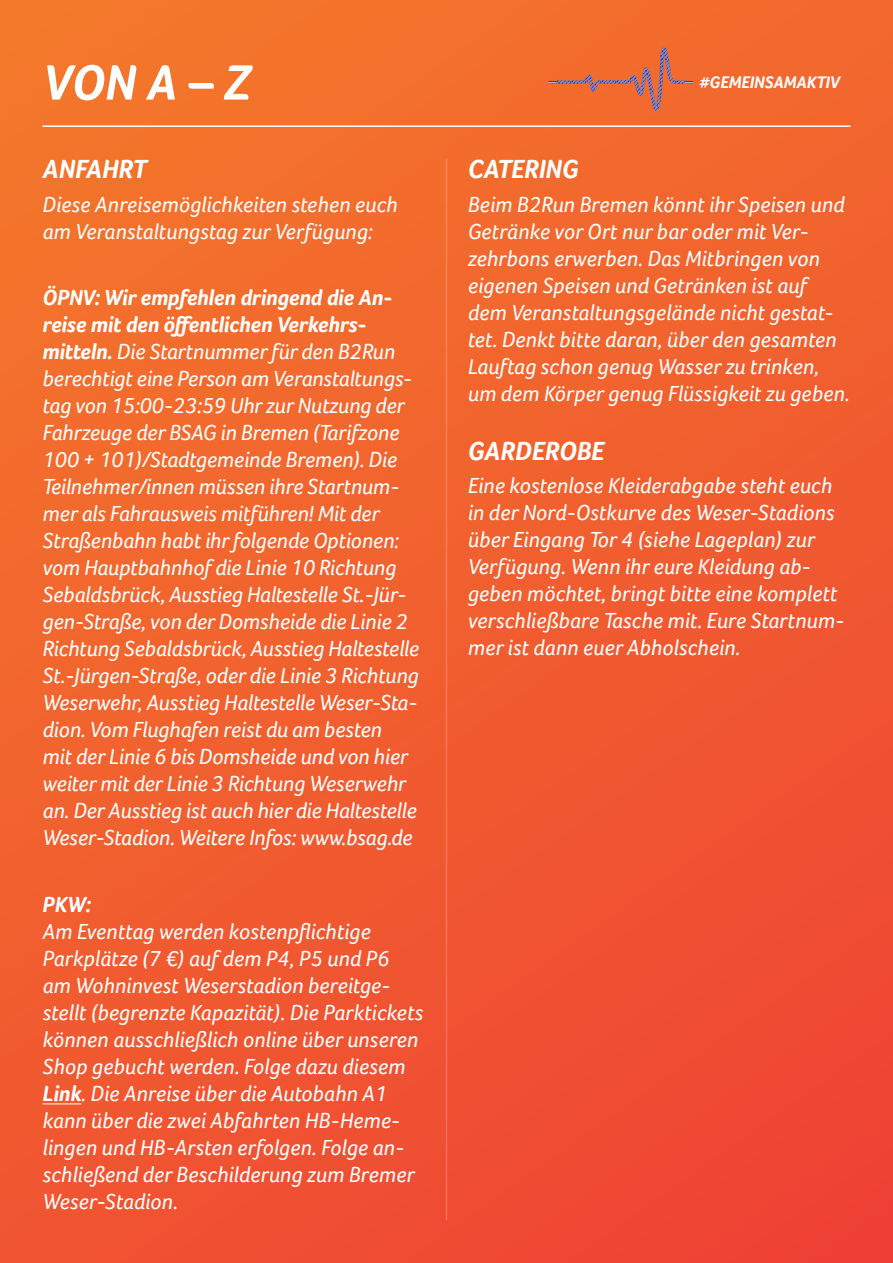
<style>
.page{position:relative;width:893px;height:1263px;background:#fff}
.page>*{position:absolute;margin:0;border:0;box-sizing:border-box;transform-origin:0 0}
.t1{font:italic 700 51px "Foco";color:#fff}
.Absatzformat_2{font:italic 700 27px "Foco";color:#fff}
.Absatzformat_2-2{font:italic 22.5px/27px "Foco";letter-spacing:-.01em;color:#fff}
.t2{font:italic 700 17.4px "Foco";color:#fff}
.s1{font-weight:700}
</style>
<div class="page">
<div style="left:0;top:0;width:893px;height:1263px;background:linear-gradient(to bottom,#f3722c,#ef4b33)"></div>
<hr style="left:43px;top:125px;width:807px;height:2px;background:#fff">
<svg style="left:548px;top:42px;width:145px;height:74px;background:#e56b39"></svg>
<hr style="left:43px;top:1104px;width:38px;height:1px;background:#fff">
<hr style="left:446px;top:159px;width:1px;height:1061px;background:#fff">
<p class="t1" style="left:43px;top:52px;width:209px">VON A – Z</p>
<p class="t2" style="left:699px;top:72px;width:142px">#GEMEINSAMAKTIV</p>
<p class="Absatzformat_2" style="left:43px;top:153px;width:106px">ANFAHRT</p>
<p class="Absatzformat_2-2" style="left:43px;top:190px;width:357px">Diese Anreisemöglichkeiten stehen euch am Veranstaltungstag zur Verfügung:</p>
<p class="Absatzformat_2-2" style="left:43px;top:284px;width:378px"><span class="s1">ÖPNV: Wir empfehlen dringend die An&shy;reise mit den öffentlichen Verkehrs&shy;mitteln.</span> Die Startnummer für den B2Run berechtigt eine Person am Veranstaltungs&shy;tag von 15:00-23:59 Uhr zur Nutzung der Fahrzeuge der BSAG in Bremen (Tarifzone 100 + 101)/Stadtgemeinde Bremen). Die Teilnehmer/innen müssen ihre Startnum&shy;mer als Fahrausweis mitführen! Mit der Straßenbahn habt ihr folgende Optionen: vom Hauptbahnhof die Linie 10 Richtung Sebaldsbrück, Ausstieg Haltestelle St.-Jür&shy;gen-Straße, von der Domsheide die Linie 2<br>Richtung Sebaldsbrück, Ausstieg Haltestelle St.-Jürgen-Straße, oder die Linie 3 Richtung Weserwehr, Ausstieg Haltestelle Weser-Sta&shy;dion. Vom Flughafen reist du am besten<br>mit der Linie 6 bis Domsheide und von hier weiter mit der Linie 3 Richtung Weserwehr an. Der Ausstieg ist auch hier die Haltestelle Weser-Stadion. Weitere Infos: www.bsag.de</p>
<p class="Absatzformat_2-2" style="left:43px;top:891px;width:382px"><span class="s1">PKW:<br></span>Am Eventtag werden kostenpflichtige Parkplätze (7 €) auf dem P4, P5 und P6 am Wohninvest Weserstadion bereitge&shy;stellt (begrenzte Kapazität). Die Parktickets können ausschließlich online über unseren Shop gebucht werden. Folge dazu diesem <span class="s1">Link</span>. Die Anreise über die Autobahn A1 kann über die zwei Abfahrten HB-Heme&shy;lingen und HB-Arsten erfolgen. Folge an&shy;schließend der Beschilderung zum Bremer Weser-Stadion.</p>
<p class="Absatzformat_2" style="left:468px;top:153px;width:112px">CATERING</p>
<p class="Absatzformat_2-2" style="left:468px;top:190px;width:383px">Beim B2Run Bremen könnt ihr Speisen und Getränke vor Ort nur bar oder mit Ver&shy;zehrbons erwerben. Das Mitbringen von eigenen Speisen und Getränken ist auf dem Veranstaltungsgelände nicht gestat&shy;tet. Denkt bitte daran, über den gesamten Lauftag schon genug Wasser zu trinken, um dem Körper genug Flüssigkeit zu geben.</p>
<p class="Absatzformat_2" style="left:468px;top:435px;width:138px">GARDEROBE</p>
<p class="Absatzformat_2-2" style="left:468px;top:472px;width:378px">Eine kostenlose Kleiderabgabe steht euch in der Nord-Ostkurve des Weser-Stadions über Eingang Tor 4 (siehe Lageplan) zur Verfügung. Wenn ihr eure Kleidung ab&shy;geben möchtet, bringt bitte eine komplett verschließbare Tasche mit. Eure Startnum&shy;mer ist dann euer Abholschein.</p>
</div>
